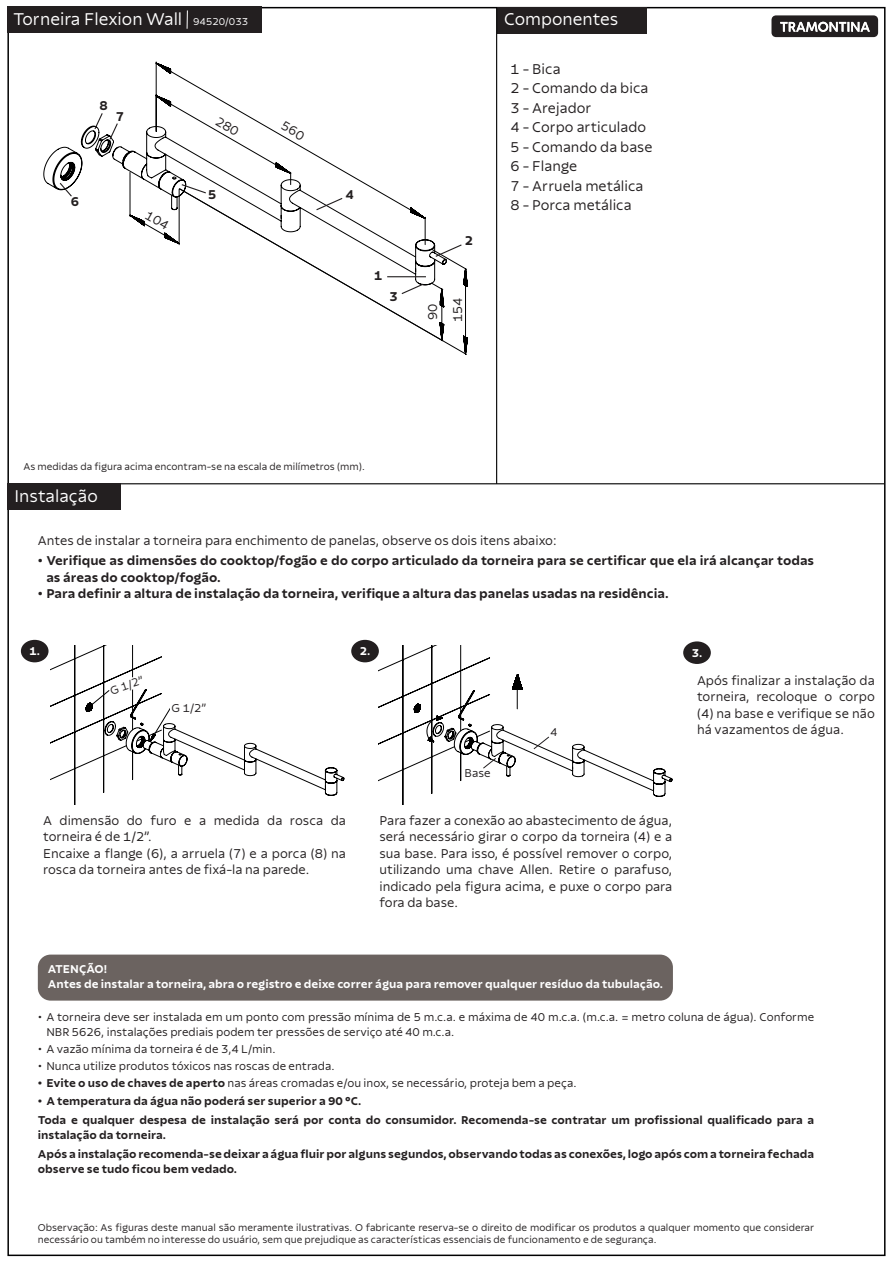
<style>
.page{position:relative;width:893px;height:1263px;background:#fff}
.page>*{position:absolute;margin:0;border:0;box-sizing:border-box;transform-origin:0 0}
.t1{font:300 18px "Tramontina Textos";color:#fff}
.t2{font:300 15px "Tramontina Textos";color:#231f20}
.t3{font:300 13.5px/16.5px "Tramontina Textos";color:#231f20}
.t4{font:700 13.5px/16.5px "Tramontina Textos";color:#231f20}
.t5{font:300 12px/15px "Tramontina Textos";color:#231f20}
.t6{font:700 12px/15px "Tramontina Textos";color:#231f20}
.t7{font:700 12px "Tramontina Textos";color:#fff}
.t8{font:300 10.5px/12.3px "Tramontina Textos";color:#231f20}
.s1{font-size:10.5px}
.s2{font-weight:700}
</style>
<div class="page">
<svg style="left:771px;top:15px;width:107px;height:22px;background:#555253"></svg>
<div style="left:7px;top:7px;width:255px;height:26px;background:#231f20"></div>
<div style="left:497px;top:7px;width:149px;height:26px;background:#231f20"></div>
<svg style="left:187px;top:10px;width:1px;height:19px"></svg>
<hr style="left:496px;top:7px;width:1px;height:477px;background:#000001">
<hr style="left:9px;top:483px;width:875px;height:1px;background:#000001">
<div style="left:21px;top:640px;width:28px;height:22px;background:#231f20;border-radius:50%"></div>
<div style="left:351px;top:640px;width:28px;height:22px;background:#231f20;border-radius:50%"></div>
<div style="left:683px;top:641px;width:28px;height:23px;background:#231f20;border-radius:50%"></div>
<div style="left:7px;top:483px;width:114px;height:26px;background:#231f20"></div>
<svg style="left:50px;top:646px;width:294px;height:158px"></svg>
<svg style="left:378px;top:646px;width:294px;height:158px"></svg>
<svg style="left:119px;top:126px;width:37px;height:91px"></svg>
<svg style="left:130px;top:172px;width:337px;height:183px"></svg>
<svg style="left:156px;top:62px;width:288px;height:279px"></svg>
<div style="left:368px;top:269px;width:20px;height:15px;background:#fff"></div>
<div style="left:459px;top:234px;width:20px;height:15px;background:#fff"></div>
<div style="left:340px;top:188px;width:20px;height:14px;background:#fff"></div>
<div style="left:451px;top:290px;width:13px;height:40px;background:#fff"></div>
<div style="left:426px;top:302px;width:13px;height:19px;background:#fff"></div>
<hr style="left:387px;top:276px;width:39px;height:1px;background:#231f20">
<svg style="left:434px;top:243px;width:29px;height:15px"></svg>
<svg style="left:315px;top:197px;width:29px;height:14px"></svg>
<svg style="left:180px;top:183px;width:27px;height:11px"></svg>
<svg style="left:59px;top:113px;width:60px;height:84px"></svg>
<svg style="left:400px;top:283px;width:25px;height:12px"></svg>
<div style="left:38px;top:954px;width:635px;height:46px;background:#6b6360;border-radius:13px"></div>
<svg style="left:265px;top:111px;width:55px;height:41px"></svg>
<svg style="left:200px;top:106px;width:54px;height:40px"></svg>
<svg style="left:143px;top:208px;width:29px;height:25px"></svg>
<p class="t1" style="left:13px;top:10px;width:237px">Torneira Flexion Wall <span class="s1">94520/033</span></p>
<p class="t1" style="left:504px;top:10px;width:116px">Componentes</p>
<p class="t2" style="left:510px;top:61px;width:52px">1 - Bica</p>
<p class="t2" style="left:510px;top:81px;width:139px">2 - Comando da bica</p>
<p class="t2" style="left:510px;top:100px;width:83px">3 - Arejador</p>
<p class="t2" style="left:510px;top:120px;width:137px">4 - Corpo articulado</p>
<p class="t2" style="left:510px;top:139px;width:144px">5 - Comando da base</p>
<p class="t2" style="left:510px;top:159px;width:68px">6 - Flange</p>
<p class="t2" style="left:510px;top:178px;width:134px">7 - Arruela metálica</p>
<p class="t2" style="left:510px;top:198px;width:123px">8 - Porca metálica</p>
<p class="t4" style="left:100px;top:97px;width:10px">8</p>
<p class="t4" style="left:116px;top:108px;width:10px">7</p>
<p class="t4" style="left:208px;top:186px;width:10px">5</p>
<p class="t4" style="left:345px;top:186px;width:10px">4</p>
<p class="t4" style="left:71px;top:194px;width:10px">6</p>
<p class="t4" style="left:374px;top:267px;width:10px">1</p>
<p class="t4" style="left:389px;top:288px;width:10px">3</p>
<p class="t4" style="left:465px;top:232px;width:10px">2</p>
<p class="t3" style="left:424px;top:320px;width:18px;rotate:-90deg">90</p>
<p class="t3" style="left:449px;top:322px;width:26px;rotate:-90deg">154</p>
<p class="t8" style="left:23px;top:460px;width:343px">As medidas da figura acima encontram-se na escala de milímetros (mm).</p>
<p class="t1" style="left:15px;top:486px;width:85px">Instalação</p>
<p class="t3" style="left:38px;top:532px;width:520px">Antes de instalar a torneira para enchimento de panelas, observe os dois itens abaixo:</p>
<p class="t4" style="left:46px;top:552px;width:769px;text-indent:-9px">• Verifique as dimensões do cooktop/fogão e do corpo articulado da torneira para se certificar que ela irá alcançar todas as áreas do cooktop/fogão.</p>
<p class="t4" style="left:38px;top:585px;width:632px">• Para definir a altura de instalação da torneira, verifique a altura das panelas usadas na residência.</p>
<p class="t7" style="left:29px;top:645px;width:12px">1.</p>
<p class="t7" style="left:360px;top:645px;width:12px">2.</p>
<p class="t7" style="left:692px;top:646px;width:12px">3.</p>
<p class="t5" style="left:108px;top:684px;width:36px;rotate:-19deg">G 1/2”</p>
<p class="t5" style="left:172px;top:701px;width:36px">G 1/2”</p>
<p class="t3" style="left:43px;top:812px;width:304px">A dimensão do furo e a medida da rosca da torneira é de 1/2”.</p>
<p class="t3" style="left:43px;top:845px;width:304px">Encaixe a flange (6), a arruela (7) e a porca (8) na rosca da torneira antes de fixá-la na parede.</p>
<p class="t5" style="left:464px;top:766px;width:28px">Base</p>
<p class="t5" style="left:550px;top:725px;width:9px">4</p>
<p class="t3" style="left:379px;top:812px;width:294px;text-align:justify">Para fazer a conexão ao abastecimento de água, será necessário girar o corpo da torneira (4) e a sua base. Para isso, é possível remover o corpo, utilizando uma chave Allen. Retire o parafuso, indicado pela figura acima, e puxe o corpo para fora da base.</p>
<p class="t7" style="left:48px;top:962px;width:61px">ATENÇÃO!</p>
<p class="t7" style="left:48px;top:977px;width:617px">Antes de instalar a torneira, abra o registro e deixe correr água para remover qualquer resíduo da tubulação.</p>
<p class="t3" style="left:697px;top:672px;width:179px;text-align:justify">Após finalizar a instalação da torneira, recoloque o corpo (4) na base e verifique se não há vazamentos de água.</p>
<p class="t5" style="left:46px;top:1010px;width:769px;text-indent:-9px">• A torneira deve ser instalada em um ponto com pressão mínima de 5 m.c.a. e máxima de 40 m.c.a. (m.c.a. = metro coluna de água). Conforme<br>NBR 5626, instalações prediais podem ter pressões de serviço até 40 m.c.a.</p>
<p class="t5" style="left:38px;top:1042px;width:239px">• A vazão mínima da torneira é de 3,4 L/min.</p>
<p class="t5" style="left:38px;top:1059px;width:298px">• Nunca utilize produtos tóxicos nas roscas de entrada.</p>
<p class="t5" style="left:38px;top:1076px;width:540px"><span class="s2">• Evite o uso de chaves de aperto</span> nas áreas cromadas e/ou inox, se necessário, proteja bem a peça.</p>
<p class="t6" style="left:38px;top:1093px;width:325px">• A temperatura da água não poderá ser superior a 90 °C.</p>
<p class="t6" style="left:38px;top:1112px;width:778px">Toda e qualquer despesa de instalação será por conta do consumidor. Recomenda-se contratar um profissional qualificado para a instalação da torneira.</p>
<p class="t6" style="left:38px;top:1146px;width:778px">Após a instalação recomenda-se deixar a água fluir por alguns segundos, observando todas as conexões, logo após com a torneira fechada observe se tudo ficou bem vedado.</p>
<p class="t8" style="left:38px;top:1221px;width:778px">Observação: As figuras deste manual são meramente ilustrativas. O fabricante reserva-se o direito de modificar os produtos a qualquer momento que considerar necessário ou também no interesse do usuário, sem que prejudique as características essenciais de funcionamento e de segurança.</p>
</div>
